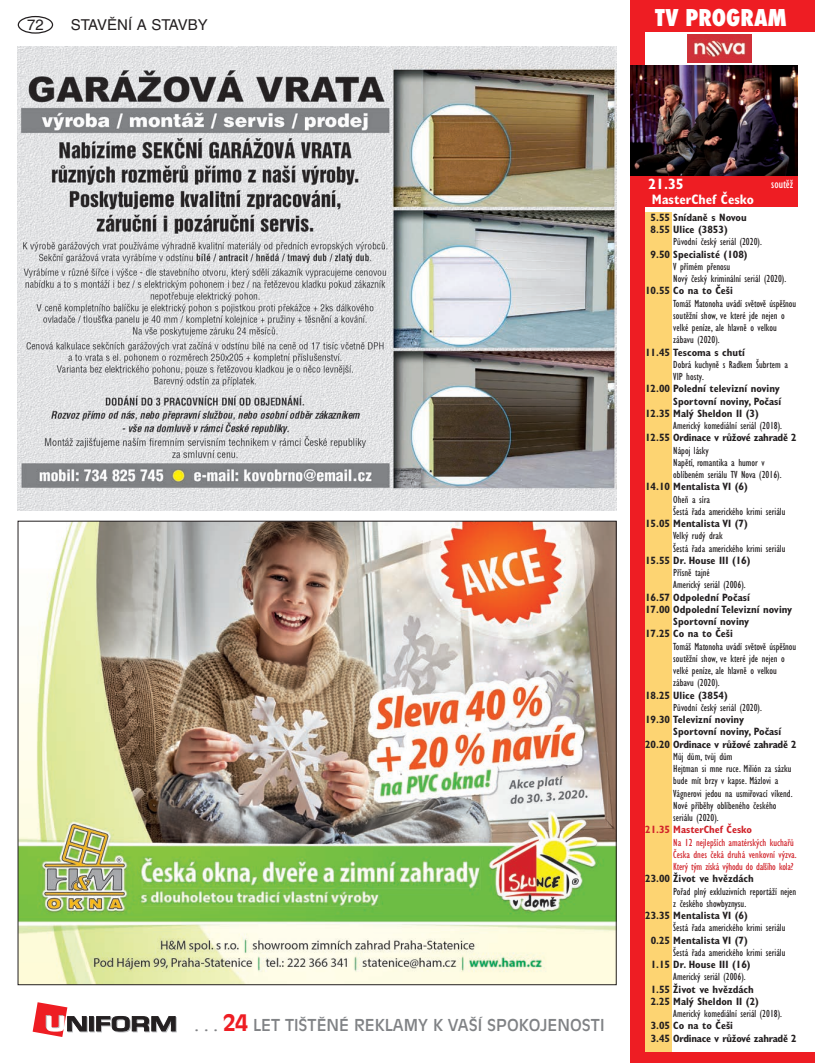
<style>
.page{position:relative;width:815px;height:1063px;background:#fff}
.page>*{position:absolute;margin:0;border:0;box-sizing:border-box;transform-origin:0 0}
.t1{font:800 condensed 22.5px "Futura";color:#fff}
.t2{font:16.25px "Antique Olive CE";color:#808285}
.t3{font:15px "Helvetica CE";color:#231f20}
.t4{font:700 condensed 15px "Gill Sans CE";color:#fff}
.t5{font:700 condensed 13.75px "Gill Sans CE";color:#fff}
.t6{font:condensed 12.5px "Gill Sans CE";color:#fff}
.t7{font:condensed 10.62px/12.2px "Gill Sans CE";color:#231f20}
.t8{font:700 condensed 10.62px/12.2px "Gill Sans CE";color:#231f20}
.t9{font:700 condensed 10.62px/12.2px "Gill Sans CE";letter-spacing:-.02em;color:#231f20}
.t10{font:condensed 10.62px/12.2px "Gill Sans CE";color:#d1232a}
.t11{font:700 condensed 10.62px "Gill Sans CE";color:#d1232a}
.s1{font-weight:700;font-size:22.5px;color:#ee1d23}
</style>
<div class="page">
<div style="left:18px;top:16px;width:35px;height:18px;border:1px solid #231f20;border-radius:50%"></div>
<svg style="left:90px;top:1017px;width:5px;height:15px"></svg>
<svg style="left:89px;top:1016px;width:5px;height:15px"></svg>
<svg style="left:96px;top:1016px;width:81px;height:16px"></svg>
<svg style="left:33px;top:1002px;width:55px;height:35px"></svg>
<div style="left:631px;top:0;width:184px;height:32px;background:#ee1d23"></div>
<div style="left:631px;top:175px;width:166px;height:32px;background:#ee1d23"></div>
<img style="left:687px;top:34px;width:64px;height:29px">
<div style="left:631px;top:0;width:14px;height:1063px;background:#ee1d23"></div>
<div style="left:631px;top:1052px;width:184px;height:11px;background:#ee1d23"></div>
<div style="left:645px;top:213px;width:26px;height:839px;background:#fdd472"></div>
<img style="left:631px;top:66px;width:166px;height:109px">
<img style="left:18px;top:46px;width:599px;height:464px">
<img style="left:20px;top:523px;width:595px;height:460px">
<h3 class="t3" style="left:27px;top:16px;width:18px">72</h3>
<h3 class="t3" style="left:71px;top:16px;width:138px">STAVĚNÍ A STAVBY</h3>
<h1 class="t1" style="left:655px;top:2px;width:133px">TV PROGRAM</h1>
<h2 class="t2" style="left:195px;top:1016px;width:411px">. . . <span class="s1">24</span> LET TIŠTĚNÉ REKLAMY K VAŠÍ SPOKOJENOSTI</h2>
<h3 class="t4" style="left:648px;top:175px;width:37px">21.35</h3>
<p class="t5" style="left:652px;top:191px;width:103px">MasterChef Česko</p>
<p class="t6" style="left:771px;top:176px;width:24px">soutěž</p>
<p class="t8" style="left:651px;top:211px;width:98px">5.55 Snídaně s Novou<br>8.55 Ulice (3853)</p>
<p class="t7" style="left:673px;top:236px;width:90px">Původní český seriál (2020).</p>
<p class="t8" style="left:651px;top:248px;width:99px">9.50 Specialisté (108)</p>
<p class="t7" style="left:673px;top:260px;width:115px">V přímém přenosu<br>Nový český kriminální seriál (2020).</p>
<p class="t8" style="left:645px;top:285px;width:89px">10.55 Co na to Češi</p>
<p class="t7" style="left:673px;top:297px;width:124px">Tomáš Matonoha uvádí světově úspěšnou soutěžní show, ve které jde nejen o velké peníze, ale hlavně o velkou zábavu (2020).</p>
<p class="t8" style="left:645px;top:346px;width:101px">11.45 Tescoma s chutí</p>
<p class="t7" style="left:673px;top:358px;width:116px">Dobrá kuchyně s Radkem Šubrtem a<br>VIP hosty.</p>
<p class="t8" style="left:645px;top:383px;width:136px">12.00 Polední televizní noviny</p>
<p class="t8" style="left:673px;top:395px;width:109px">Sportovní noviny, Počasí</p>
<p class="t8" style="left:645px;top:407px;width:115px">12.35 Malý Sheldon II (3)</p>
<p class="t7" style="left:673px;top:419px;width:110px">Americký komediální seriál (2018).</p>
<p class="t9" style="left:645px;top:432px;width:153px">12.55 Ordinace v růžové zahradě 2</p>
<p class="t7" style="left:673px;top:444px;width:110px">Nápoj lásky<br>Napětí, romantika a humor v oblíbeném seriálu TV Nova (2016).</p>
<p class="t8" style="left:645px;top:481px;width:104px">14.10 Mentalista VI (6)</p>
<p class="t7" style="left:673px;top:493px;width:114px">Oheň a síra<br>Šestá řada amerického krimi seriálu</p>
<p class="t8" style="left:645px;top:517px;width:104px">15.05 Mentalista VI (7)</p>
<p class="t7" style="left:673px;top:530px;width:114px">Velký rudý drak<br>Šestá řada amerického krimi seriálu</p>
<p class="t8" style="left:645px;top:554px;width:107px">15.55 Dr. House III (16)</p>
<p class="t7" style="left:673px;top:566px;width:74px">Přísně tajné<br>Americký seriál (2006).</p>
<p class="t8" style="left:645px;top:591px;width:106px">16.57 Odpolední Počasí</p>
<p class="t8" style="left:645px;top:603px;width:149px">17.00 Odpolední Televizní noviny</p>
<p class="t8" style="left:673px;top:615px;width:78px">Sportovní noviny</p>
<p class="t8" style="left:645px;top:628px;width:89px">17.25 Co na to Češi</p>
<p class="t7" style="left:673px;top:640px;width:124px">Tomáš Matonoha uvádí světově úspěšnou soutěžní show, ve které jde nejen o velké peníze, ale hlavně o velkou zábavu (2020).</p>
<p class="t8" style="left:645px;top:689px;width:84px">18.25 Ulice (3854)</p>
<p class="t7" style="left:673px;top:701px;width:90px">Původní český seriál (2020).</p>
<p class="t8" style="left:645px;top:713px;width:100px">19.30 Televizní noviny</p>
<p class="t8" style="left:673px;top:726px;width:109px">Sportovní noviny, Počasí</p>
<p class="t9" style="left:645px;top:738px;width:153px">20.20 Ordinace v růžové zahradě 2</p>
<p class="t7" style="left:673px;top:750px;width:121px">Můj dům, tvůj dům<br>Hejtman si mne ruce. Milión za sázku bude mít brzy v kapse. Mázlovi a<br>Vágnerovi jedou na usmiřovací víkend.<br>Nové příběhy oblíbeného českého seriálu (2020).</p>
<p class="t11" style="left:645px;top:823px;width:108px">21.35 MasterChef Česko</p>
<p class="t10" style="left:673px;top:836px;width:125px">Na 12 nejlepších amatérských kuchařů<br>Česka dnes čeká druhá venkovní výzva.<br>Který tým získá výhodu do dalšího kola?</p>
<p class="t8" style="left:645px;top:873px;width:110px">23.00 Život ve hvězdách</p>
<p class="t7" style="left:673px;top:885px;width:125px">Pořad plný exkluzivních reportáží nejen z českého showbyznysu.</p>
<p class="t8" style="left:645px;top:909px;width:104px">23.35 Mentalista VI (6)</p>
<p class="t7" style="left:673px;top:922px;width:114px">Šestá řada amerického krimi seriálu</p>
<p class="t8" style="left:651px;top:934px;width:99px">0.25 Mentalista VI (7)</p>
<p class="t7" style="left:673px;top:946px;width:114px">Šestá řada amerického krimi seriálu</p>
<p class="t8" style="left:651px;top:958px;width:101px">1.15 Dr. House III (16)</p>
<p class="t7" style="left:673px;top:971px;width:74px">Americký seriál (2006).</p>
<p class="t8" style="left:651px;top:983px;width:110px">1.55 Život ve hvězdách<br>2.25 Malý Sheldon II (2)</p>
<p class="t7" style="left:673px;top:1008px;width:110px">Americký komediální seriál (2018).</p>
<p class="t9" style="left:651px;top:1020px;width:148px">3.05 Co na to Češi<br>3.45 Ordinace v růžové zahradě 2</p>
</div>
